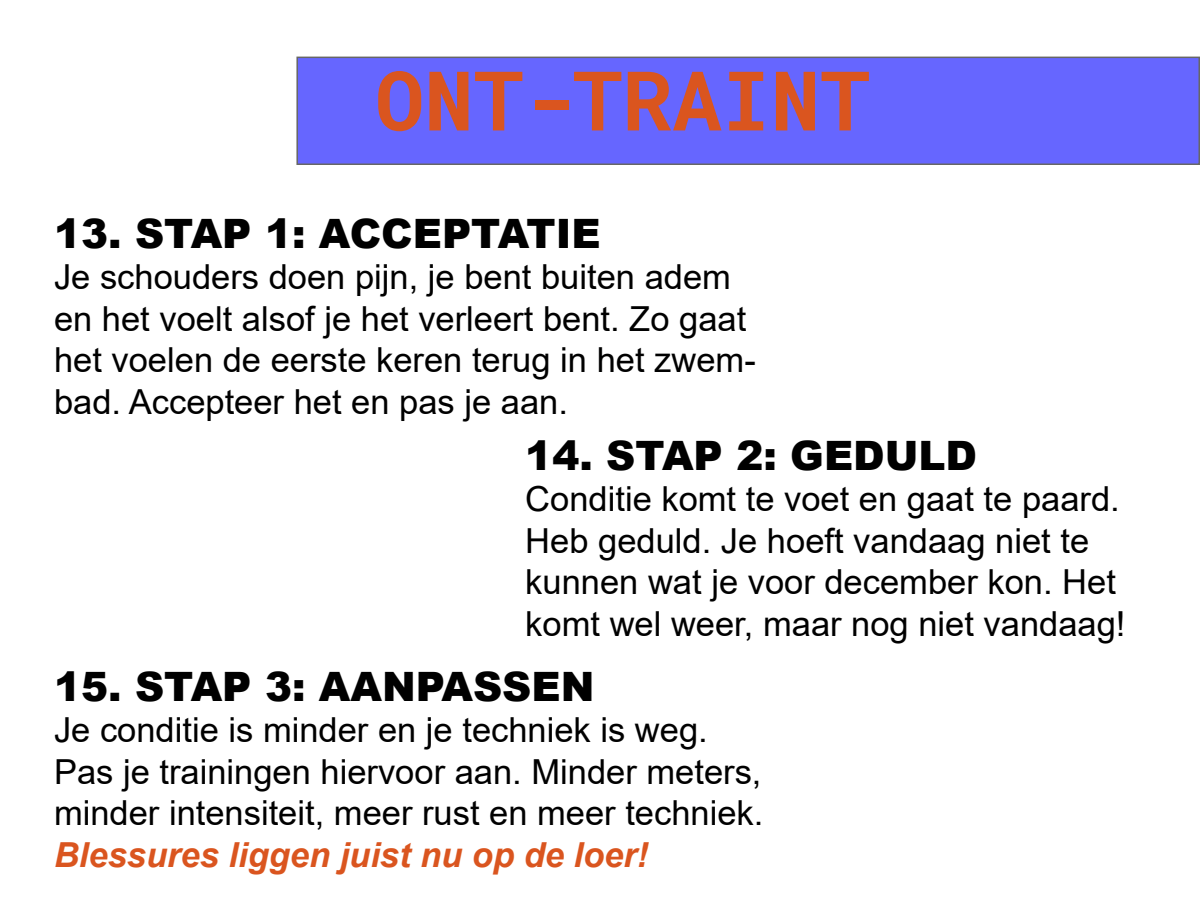
<style>
.page{position:relative;width:1200px;height:900px;background:#fff}
.page>*{position:absolute;margin:0;border:0;box-sizing:border-box;transform-origin:0 0}
.t1{font:700 82.5px "Roboto Mono";color:#da551f}
.t2{font:900 40.5px "Arial";color:#000}
.Alineastijl_2{font:34.5px/41.4px "Arial";color:#000}
.t3{font:italic 700 34.5px "Arial";color:#da551f}
</style>
<div class="page">
<div style="left:297px;top:57px;width:902px;height:107px;background:#66f"></div>
<p class="t1" style="left:375px;top:43px;width:496px">ONT-TRAINT</p>
<p class="t2" style="left:54px;top:204px;width:548px">13. STAP 1: ACCEPTATIE</p>
<p class="Alineastijl_2" style="left:54px;top:256px;width:694px">Je schouders doen pijn, je bent buiten adem en het voelt alsof je het verleert bent. Zo gaat</p>
<p class="Alineastijl_2" style="left:54px;top:339px;width:703px">het voelen de eerste keren terug in het zwem&shy;bad. Accepteer het en pas je aan.</p>
<p class="t2" style="left:525px;top:426px;width:453px">14. STAP 2: GEDULD</p>
<p class="Alineastijl_2" style="left:525px;top:478px;width:602px">Conditie komt te voet en gaat te paard.<br>Heb geduld. Je hoeft vandaag niet te kunnen wat je voor december kon. Het komt wel weer, maar nog niet vandaag!</p>
<p class="t2" style="left:54px;top:657px;width:542px">15. STAP 3: AANPASSEN</p>
<p class="Alineastijl_2" style="left:54px;top:709px;width:711px">Je conditie is minder en je techniek is weg.<br>Pas je trainingen hiervoor aan. Minder meters, minder intensiteit, meer rust en meer techniek.</p>
<p class="t3" style="left:54px;top:831px;width:596px">Blessures liggen juist nu op de loer!</p>
</div>
